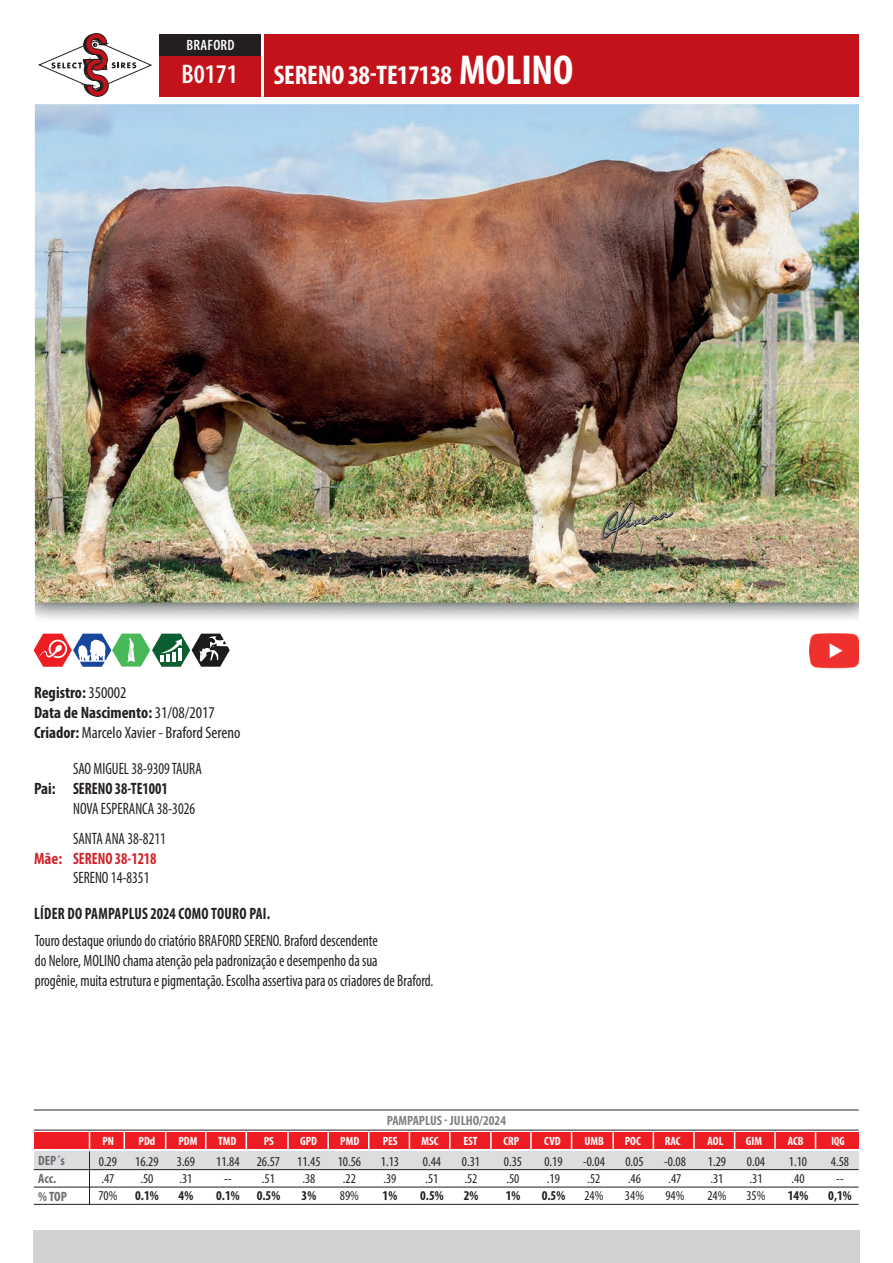
<style>
.page{position:relative;width:893px;height:1263px;background:#fff}
.page>*{position:absolute;margin:0;border:0;box-sizing:border-box;transform-origin:0 0}
.t1{font:700 condensed 27px "Myriad Pro";letter-spacing:-.01em;color:#fff}
.t2{font:600 condensed 27px "Myriad Pro";color:#fff}
.t3{font:condensed 16.5px/19.8px "Myriad Pro";color:#231f20;scale:.9 1}
.t4{font:condensed 16.5px/19.8px "Myriad Pro";color:#231f20}
.t5{font:700 condensed 16.5px "Myriad Pro";letter-spacing:.02em;color:#231f20;scale:.9 1}
.t6{font:700 condensed 16.5px "Myriad Pro";color:#231f20;scale:.9 1}
.t7{font:700 condensed 16.5px "Myriad Pro";color:#d1232a;scale:.9 1}
.t8{font:700 condensed 16.5px "Myriad Pro";color:#231f20}
.t9{font:700 condensed 16.5px "Myriad Pro";color:#d1232a}
.t10{font:600 condensed 15px "Myriad Pro";letter-spacing:.02em;color:#fff}
.t11{font:condensed 13.5px "Myriad Pro";color:#231f20}
.t12{font:700 condensed 13.5px "Myriad Pro";color:#231f20}
.t13{font:700 condensed 13.5px "Myriad Pro";color:#808285}
.t14{font:700 condensed 13.5px/18px "Myriad Pro";color:#6c6d70}
.t15{font:700 condensed 12px "Myriad Pro";color:#fff}
.t16{font:700 condensed 12px "Myriad Pro";color:#fff;scale:.9 1}
.s1{font-size:42px}
.s2{font-weight:700}
</style>
<div class="page">
<div style="left:34px;top:1230px;width:826px;height:33px;background:#d1d2d4"></div>
<div style="left:159px;top:52px;width:102px;height:44px;background:#c4121a"></div>
<svg style="left:38px;top:33px;width:114px;height:63px"></svg>
<div style="left:159px;top:34px;width:102px;height:21px;background:#231f20"></div>
<div style="left:264px;top:34px;width:595px;height:62px;background:#c4121a"></div>
<div style="left:34px;top:1132px;width:825px;height:17px;background:#ee1d23"></div>
<hr style="left:34px;top:1109px;width:825px;height:1px;background:#231f20">
<svg style="left:89px;top:1132px;width:1px;height:17px"></svg>
<svg style="left:124px;top:1132px;width:1px;height:17px"></svg>
<svg style="left:165px;top:1132px;width:1px;height:17px"></svg>
<svg style="left:205px;top:1132px;width:1px;height:17px"></svg>
<svg style="left:246px;top:1132px;width:1px;height:17px"></svg>
<hr style="left:34px;top:1130px;width:825px;height:1px;background:#231f20">
<svg style="left:287px;top:1132px;width:2px;height:17px"></svg>
<svg style="left:327px;top:1132px;width:2px;height:17px"></svg>
<svg style="left:368px;top:1132px;width:1px;height:17px"></svg>
<svg style="left:409px;top:1132px;width:1px;height:17px"></svg>
<svg style="left:449px;top:1132px;width:2px;height:17px"></svg>
<svg style="left:490px;top:1132px;width:2px;height:17px"></svg>
<svg style="left:530px;top:1132px;width:2px;height:17px"></svg>
<svg style="left:571px;top:1132px;width:1px;height:17px"></svg>
<svg style="left:612px;top:1132px;width:2px;height:17px"></svg>
<svg style="left:653px;top:1132px;width:1px;height:17px"></svg>
<svg style="left:693px;top:1132px;width:2px;height:17px"></svg>
<svg style="left:734px;top:1132px;width:1px;height:17px"></svg>
<svg style="left:774px;top:1132px;width:2px;height:17px"></svg>
<svg style="left:815px;top:1132px;width:1px;height:17px"></svg>
<div style="left:34px;top:1151px;width:825px;height:18px;background:#dcdddf"></div>
<hr style="left:34px;top:1187px;width:825px;height:1px;background:#231f20">
<hr style="left:34px;top:1169px;width:825px;height:1px;background:#231f20">
<hr style="left:34px;top:1204px;width:824px;height:1px;background:#231f20">
<hr style="left:89px;top:1151px;width:1px;height:53px;background:#231f20">
<img style="left:35px;top:104px;width:824px;height:516px">
<svg style="left:34px;top:634px;width:196px;height:33px"></svg>
<hr style="left:178px;top:648px;width:4px;height:13px;background:#fff">
<img style="left:810px;top:633px;width:49px;height:36px">
<p class="t10" style="left:186px;top:36px;width:50px">BRAFORD</p>
<h1 class="t2" style="left:181px;top:57px;width:58px">B0171</h1>
<h1 class="t1" style="left:274px;top:58px;width:301px">SERENO 38-TE17138 <span class="s1">MOLINO</span></h1>
<p class="t4" style="left:34px;top:683px;width:208px"><span class="s2">Registro:</span> 350002<br><span class="s2">Data de Nascimento:</span> 31/08/2017<br><span class="s2">Criador:</span> Marcelo Xavier - Braford Sereno</p>
<p class="t8" style="left:34px;top:778px;width:23px">Pai:</p>
<p class="t9" style="left:34px;top:848px;width:30px">Mãe:</p>
<p class="t3" style="left:73px;top:758px;width:145px">SAO MIGUEL 38-9309 TAURA</p>
<p class="t6" style="left:73px;top:778px;width:107px">SERENO 38-TE1001</p>
<p class="t3" style="left:73px;top:793px;width:137px;line-height:30.2px">NOVA ESPERANCA 38-3026<br>SANTA ANA 38-8211</p>
<p class="t7" style="left:73px;top:848px;width:94px">SERENO 38-1218</p>
<p class="t3" style="left:73px;top:868px;width:86px">SERENO 14-8351</p>
<p class="t5" style="left:34px;top:903px;width:264px">LÍDER DO PAMPAPLUS 2024 COMO TOURO PAI.</p>
<p class="t3" style="left:35px;top:930px;width:444px">Touro destaque oriundo do criatório BRAFORD SERENO. Braford descendente<br>do Nelore, MOLINO chama atenção pela padronização e desempenho da sua<br>progênie, muita estrutura e pigmentação. Escolha assertiva para os criadores de Braford.</p>
<p class="t13" style="left:387px;top:1112px;width:121px">PAMPAPLUS - JULHO/2024</p>
<p class="t15" style="left:102px;top:1133px;width:13px">PN</p>
<p class="t15" style="left:139px;top:1133px;width:18px">PDd</p>
<p class="t15" style="left:178px;top:1133px;width:21px">PDM</p>
<p class="t15" style="left:218px;top:1133px;width:20px">TMD</p>
<p class="t15" style="left:264px;top:1133px;width:12px">PS</p>
<p class="t15" style="left:300px;top:1133px;width:19px">GPD</p>
<p class="t15" style="left:340px;top:1133px;width:21px">PMD</p>
<p class="t15" style="left:383px;top:1133px;width:16px">PES</p>
<p class="t15" style="left:421px;top:1133px;width:19px">MSC</p>
<p class="t15" style="left:463px;top:1133px;width:16px">EST</p>
<p class="t15" style="left:503px;top:1133px;width:17px">CRP</p>
<p class="t15" style="left:544px;top:1133px;width:18px">CVD</p>
<p class="t15" style="left:584px;top:1133px;width:21px">UMB</p>
<p class="t15" style="left:625px;top:1133px;width:18px">POC</p>
<p class="t15" style="left:665px;top:1133px;width:17px">RAC</p>
<p class="t15" style="left:708px;top:1133px;width:17px">AOL</p>
<p class="t15" style="left:746px;top:1133px;width:18px">GIM</p>
<p class="t15" style="left:788px;top:1133px;width:17px">ACB</p>
<p class="t16" style="left:831px;top:1133px;width:16px">IQG</p>
<p class="t14" style="left:38px;top:1151px;width:30px">DEP´s<br>Acc. % TOP</p>
<p class="t11" style="left:99px;top:1153px;width:20px">0.29</p>
<p class="t11" style="left:135px;top:1153px;width:25px">16.29</p>
<p class="t11" style="left:177px;top:1153px;width:20px">3.69</p>
<p class="t11" style="left:216px;top:1153px;width:25px">11.84</p>
<p class="t11" style="left:257px;top:1153px;width:25px">26.57</p>
<p class="t11" style="left:297px;top:1153px;width:25px">11.45</p>
<p class="t11" style="left:338px;top:1153px;width:25px">10.56</p>
<p class="t11" style="left:381px;top:1153px;width:20px">1.13</p>
<p class="t11" style="left:423px;top:1153px;width:20px">0.44</p>
<p class="t11" style="left:462px;top:1153px;width:20px">0.31</p>
<p class="t11" style="left:504px;top:1153px;width:20px">0.35</p>
<p class="t11" style="left:544px;top:1153px;width:20px">0.19</p>
<p class="t11" style="left:583px;top:1153px;width:23px">-0.04</p>
<p class="t11" style="left:625px;top:1153px;width:20px">0.05</p>
<p class="t11" style="left:664px;top:1153px;width:23px">-0.08</p>
<p class="t11" style="left:708px;top:1153px;width:20px">1.29</p>
<p class="t11" style="left:747px;top:1153px;width:20px">0.04</p>
<p class="t11" style="left:789px;top:1153px;width:20px">1.10</p>
<p class="t11" style="left:831px;top:1153px;width:20px">4.58</p>
<p class="t11" style="left:101px;top:1170px;width:15px">.47</p>
<p class="t11" style="left:140px;top:1170px;width:15px">.50</p>
<p class="t11" style="left:179px;top:1170px;width:15px">.31</p>
<p class="t11" style="left:224px;top:1170px;width:9px">--</p>
<p class="t11" style="left:262px;top:1170px;width:15px">.51</p>
<p class="t11" style="left:302px;top:1170px;width:15px">.38</p>
<p class="t11" style="left:343px;top:1170px;width:15px">.22</p>
<p class="t11" style="left:383px;top:1170px;width:15px">.39</p>
<p class="t11" style="left:425px;top:1170px;width:15px">.51</p>
<p class="t11" style="left:464px;top:1170px;width:15px">.52</p>
<p class="t11" style="left:506px;top:1170px;width:15px">.50</p>
<p class="t11" style="left:547px;top:1170px;width:15px">.19</p>
<p class="t11" style="left:587px;top:1170px;width:15px">.52</p>
<p class="t11" style="left:628px;top:1170px;width:15px">.46</p>
<p class="t11" style="left:668px;top:1170px;width:15px">.47</p>
<p class="t11" style="left:710px;top:1170px;width:15px">.31</p>
<p class="t11" style="left:749px;top:1170px;width:15px">.31</p>
<p class="t11" style="left:791px;top:1170px;width:15px">.40</p>
<p class="t11" style="left:836px;top:1170px;width:9px">--</p>
<p class="t11" style="left:98px;top:1188px;width:21px">70%</p>
<p class="t12" style="left:135px;top:1187px;width:25px">0.1%</p>
<p class="t12" style="left:179px;top:1187px;width:16px">4%</p>
<p class="t12" style="left:216px;top:1187px;width:25px">0.1%</p>
<p class="t12" style="left:257px;top:1187px;width:25px">0.5%</p>
<p class="t12" style="left:302px;top:1187px;width:16px">3%</p>
<p class="t11" style="left:340px;top:1188px;width:21px">89%</p>
<p class="t12" style="left:383px;top:1187px;width:16px">1%</p>
<p class="t12" style="left:420px;top:1187px;width:25px">0.5%</p>
<p class="t12" style="left:464px;top:1187px;width:16px">2%</p>
<p class="t12" style="left:506px;top:1187px;width:16px">1%</p>
<p class="t12" style="left:542px;top:1187px;width:25px">0.5%</p>
<p class="t11" style="left:584px;top:1188px;width:21px">24%</p>
<p class="t11" style="left:625px;top:1188px;width:21px">34%</p>
<p class="t11" style="left:665px;top:1188px;width:21px">94%</p>
<p class="t11" style="left:707px;top:1188px;width:21px">24%</p>
<p class="t11" style="left:746px;top:1188px;width:21px">35%</p>
<p class="t12" style="left:788px;top:1187px;width:22px">14%</p>
<p class="t12" style="left:828px;top:1187px;width:25px">0,1%</p>
</div>
